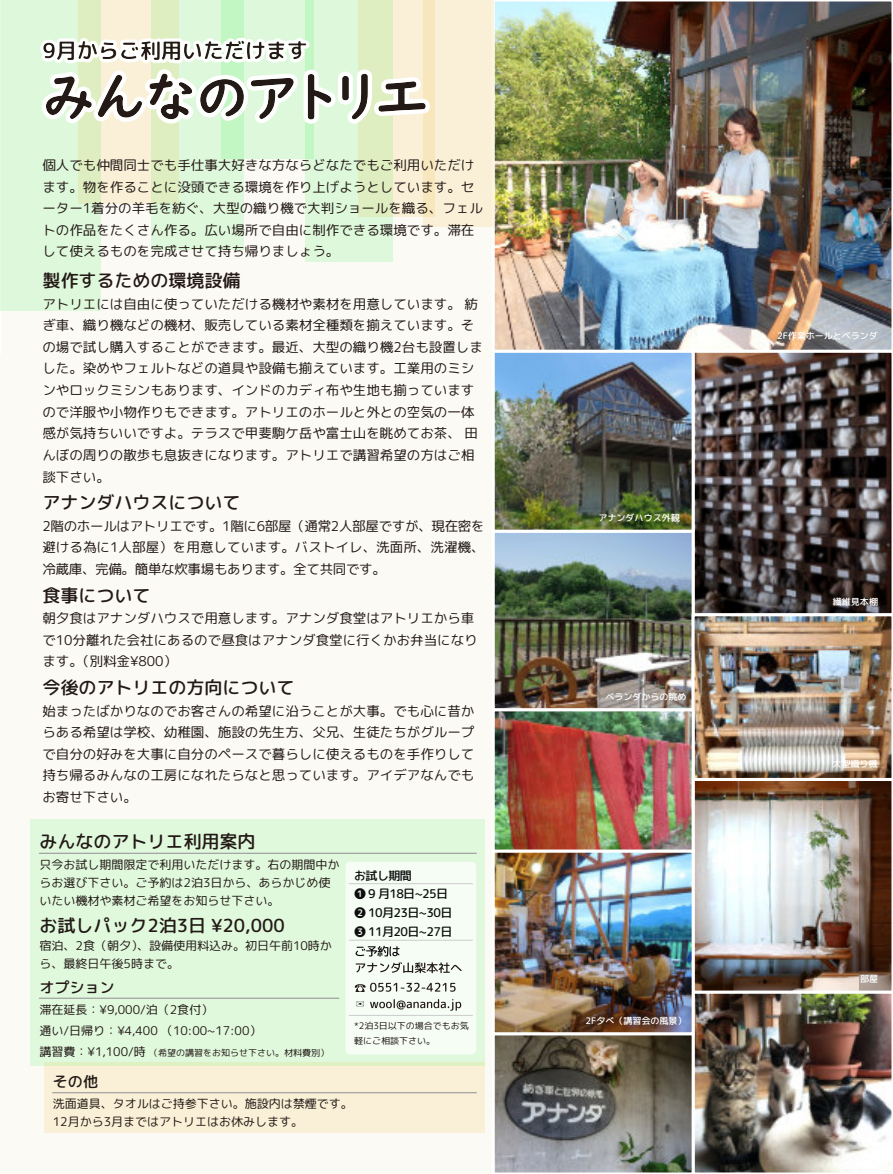
<style>
.page{position:relative;width:893px;height:1174px;background:#fbfaf4}
.page>*{position:absolute;margin:0;border:0;box-sizing:border-box;transform-origin:0 0}
.t1{font:54px "UD Digi Kyokasho NK B";color:#231916}
.t2{font:700 21px "Rounded Mplus 1 c";color:#231916}
.t3{font:500 18px "Rounded Mplus 1 c";color:#231916}
.t4{font:500 15px "Rounded Mplus 1 c";color:#231916}
.t5{font:13.5px/21.6px "Rounded Mplus 1 c";color:#231916}
.t6{font:12px/18px "Rounded Mplus 1 c";color:#231916}
.t7{font:500 12px/18.6px "Rounded Mplus 1 c";letter-spacing:-.05em;color:#0d0d0d}
.t8{font:9px/15px "Rounded Mplus 1 c";color:#231916}
.t9{font:500 9px "Rounded Mplus 1 c";color:#fff}
.s1{font-size:12px}
</style>
<div class="page">
<img style="left:496px;top:354px;width:195px;height:636px">
<img style="left:492px;top:0;width:401px;height:350px">
<svg style="left:695px;top:350px;width:198px;height:263px;background:#4f4747"></svg>
<img style="left:695px;top:781px;width:198px;height:209px">
<div style="left:492px;top:529px;width:203px;height:182px;border:3px solid #fff"></div>
<div style="left:492px;top:350px;width:203px;height:182px;border:3px solid #fff"></div>
<img style="left:692px;top:613px;width:201px;height:168px">
<div style="left:492px;top:708px;width:203px;height:144px;border:3px solid #fff"></div>
<img style="left:492px;top:990px;width:401px;height:184px">
<div style="left:492px;top:849px;width:203px;height:186px;border:3px solid #fff"></div>
<svg style="left:0;top:310px;width:2px;height:44px"></svg>
<div style="left:0;top:0;width:101px;height:310px;background:#ddf8da"></div>
<div style="left:151px;top:0;width:93px;height:249px;background:#ddf8da"></div>
<div style="left:221px;top:0;width:93px;height:159px;background:#0df228;opacity:.13"></div>
<div style="left:305px;top:0;width:88px;height:261px;background:#0df228;opacity:.13"></div>
<div style="left:78px;top:0;width:101px;height:203px;background:#f2af0d;opacity:.13"></div>
<div style="left:359px;top:0;width:76px;height:217px;background:#f2af0d;opacity:.13"></div>
<div style="left:423px;top:0;width:70px;height:227px;background:#f2af0d;opacity:.13"></div>
<svg style="left:42px;top:69px;width:388px;height:55px"></svg>
<div style="left:44px;top:1061px;width:441px;height:71px;background:#f9f0d7"></div>
<div style="left:30px;top:819px;width:455px;height:247px;background:#e0f9dd"></div>
<div style="left:345px;top:861px;width:131px;height:193px;background:#f5fdf4;border-radius:4px"></div>
<hr style="left:349px;top:883px;width:123px;height:1px;background:#ccc">
<hr style="left:349px;top:939px;width:123px;height:1px;background:#ccc">
<hr style="left:349px;top:1015px;width:123px;height:1px;background:#ccc">
<hr style="left:53px;top:1092px;width:423px;height:1px;background:#9f9fa0">
<svg style="left:40px;top:38px;width:270px;height:25px"></svg>
<hr style="left:40px;top:852px;width:436px;height:2px;background:#9f9fa0">
<hr style="left:40px;top:997px;width:299px;height:1px;background:#9f9fa0">
<svg style="left:356px;top:945px;width:44px;height:11px"></svg>
<svg style="left:356px;top:962px;width:106px;height:11px"></svg>
<svg style="left:355px;top:982px;width:101px;height:10px"></svg>
<svg style="left:356px;top:1001px;width:8px;height:5px"></svg>
<svg style="left:370px;top:999px;width:91px;height:11px"></svg>
<h2 class="t2" style="left:42px;top:40px;width:267px">9月からご利用いただけます</h2>
<h1 class="t1" style="left:43px;top:70px;width:387px">みんなのアトリエ</h1>
<p class="t5" style="left:42px;top:154px;width:442px">個人でも仲間同士でも手仕事大好きな方ならどなたでもご利用いただけます。物を作ることに没頭できる環境を作り上げようとしています。セーター1着分の羊毛を紡ぐ、大型の織り機で大判ショールを織る、フェルトの作品をたくさん作る。広い場所で自由に制作できる環境です。滞在して使えるものを完成させて持ち帰りましょう。</p>
<h3 class="t3" style="left:42px;top:271px;width:200px">製作するための環境設備</h3>
<p class="t5" style="left:42px;top:293px;width:442px">アトリエには自由に使っていただける機材や素材を用意しています。紡ぎ車、織り機などの機材、販売している素材全種類を揃えています。その場で試し購入することができます。最近、大型の織り機2台も設置しました。染めやフェルトなどの道具や設備も揃えています。工業用のミシンやロックミシンもあります、インドのカディ布や生地も揃っていますので洋服や小物作りもできます。アトリエのホールと外との空気の一体感が気持ちいいですよ。テラスで甲斐駒ケ岳や富士山を眺めてお茶、田んぼの周りの散歩も息抜きになります。アトリエで講習希望の方はご相談下さい。</p>
<h3 class="t3" style="left:42px;top:493px;width:200px">アナンダハウスについて</h3>
<p class="t5" style="left:42px;top:515px;width:444px;text-align:justify">2階のホールはアトリエです。1階に6部屋（通常2人部屋ですが、現在密を避ける為に1人部屋）を用意しています。バストイレ、洗面所、洗濯機、冷蔵庫、完備。簡単な炊事場もあります。全て共同です。</p>
<h3 class="t3" style="left:42px;top:586px;width:110px">食事について</h3>
<p class="t5" style="left:42px;top:607px;width:437px">朝夕食はアナンダハウスで用意します。アナンダ食堂はアトリエから車で10分離れた会社にあるので昼食はアナンダ食堂に行くかお弁当になります。（別料金¥800）</p>
<h3 class="t3" style="left:42px;top:678px;width:254px">今後のアトリエの方向について</h3>
<p class="t5" style="left:42px;top:700px;width:434px;text-align:justify">始まったばかりなのでお客さんの希望に沿うことが大事。でも心に昔からある希望は学校、幼稚園、施設の先生方、父兄、生徒たちがグループで自分の好みを大事に自分のペースで暮らしに使えるものを手作りして持ち帰るみんなの工房になれたらなと思っています。アイデアなんでもお寄せ下さい。</p>
<h3 class="t3" style="left:40px;top:832px;width:218px">みんなのアトリエ利用案内</h3>
<p class="t6" style="left:40px;top:855px;width:302px">只今お試し期間限定で利用いただけます。右の期間中からお選び下さい。ご予約は2泊3日から、あらかじめ使いたい機材や素材ご希望をお知らせ下さい。</p>
<h3 class="t3" style="left:40px;top:917px;width:247px">お試しパック2泊3日 ¥20,000</h3>
<p class="t6" style="left:40px;top:937px;width:294px">宿泊、2食（朝夕）、設備使用料込み。初日午前10時から、最終日午後5時まで。</p>
<p class="t4" style="left:40px;top:980px;width:77px">オプション</p>
<p class="t6" style="left:40px;top:999px;width:223px;line-height:21px">滞在延長：¥9,000/泊（2食付）<br>通い/日帰り：¥4,400 （10:00~17:00）</p>
<p class="t8" style="left:40px;top:1045px;width:291px"><span class="s1">講習費：¥1,100/時</span>（希望の講習をお知らせ下さい。材料費別）</p>
<p class="t4" style="left:53px;top:1073px;width:47px">その他</p>
<p class="t6" style="left:53px;top:1094px;width:302px">洗面道具、タオルはご持参下さい。施設内は禁煙です。<br>12月から3月まではアトリエはお休みします。</p>
<p class="t7" style="left:354px;top:866px;width:100px">お試し期間<br>❶ 9 月18日~25日<br>❷ 10月23日~30日<br>❸ 11月20日~27日</p>
<p class="t8" style="left:354px;top:1018px;width:116px">*2泊3日以下の場合でもお気軽にご相談下さい。</p>
<p class="t9" style="left:599px;top:513px;width:83px">アナンダハウス外観</p>
<p class="t9" style="left:605px;top:692px;width:83px">ベランダからの眺め</p>
<p class="t9" style="left:585px;top:1016px;width:102px">2F夕べ（講習会の風景）</p>
<p class="t9" style="left:777px;top:332px;width:102px">2F作業ホールとベランダ</p>
<p class="t9" style="left:833px;top:597px;width:47px">繊維見本棚</p>
<p class="t9" style="left:832px;top:759px;width:47px">大型織り機</p>
<p class="t9" style="left:860px;top:974px;width:20px">部屋</p>
</div>
